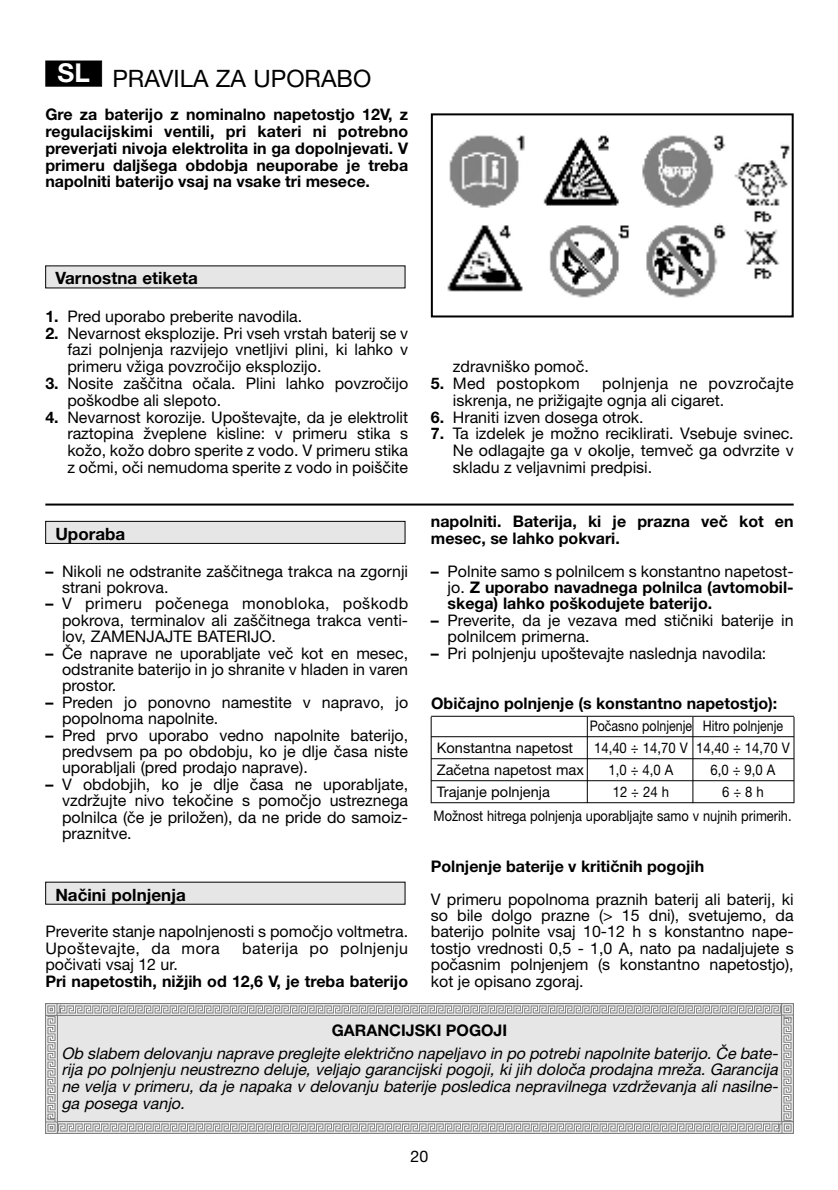
<style>
.page{position:relative;width:838px;height:1190px;background:#fff}
.page>*{position:absolute;margin:0;border:0;box-sizing:border-box;transform-origin:0 0}
.t1{font:700 26px "Helvetica Neue";color:#fff}
.t2{font:24px "Helvetica Neue East A";color:#000}
.t3{font:700 17px "Helvetica Neue East A";color:#000}
.t4{font:16px/16.4px "Helvetica Neue East A";color:#000;text-align:justify}
.t5{font:700 16px/16.8px "Helvetica Neue East A";color:#000;text-align:justify}
.t6{font:italic 16px/16.8px "Helvetica Neue East A";color:#000;text-align:justify}
.t7{font:16px "Helvetica Neue East A";letter-spacing:.025em;color:#000}
.t8{font:16px "Helvetica Neue";color:#000}
.t9{font:14.6px/24.4px "Helvetica Neue East A";color:#000;scale:.9 1}
.t10{font:14.6px "Helvetica Neue East A";color:#000}
.t11{font:14.6px "Helvetica Neue East A";color:#000;scale:.85 1}
.s1{font-weight:700}
.s2{font-weight:400}
</style>
<div class="page">
<div style="left:46px;top:266px;width:359px;height:22px;background:#e6e6e6"></div>
<div style="left:46px;top:61px;width:55px;height:25px;background:#000"></div>
<div style="left:45px;top:61px;width:57px;height:26px;border:1px solid #000"></div>
<div style="left:46px;top:882px;width:359px;height:22px;background:#e6e6e6"></div>
<div style="left:46px;top:522px;width:359px;height:21px;background:#e6e6e6"></div>
<div style="left:45px;top:521px;width:360px;height:23px;border:1px solid #000"></div>
<div style="left:57px;top:1015px;width:725px;height:107px;background:#e6e6e6"></div>
<img style="left:45px;top:1004px;width:737px;height:12px">
<img style="left:782px;top:1004px;width:12px;height:118px">
<img style="left:57px;top:1122px;width:737px;height:12px">
<img style="left:45px;top:1016px;width:12px;height:118px">
<hr style="left:45px;top:504px;width:749px;height:2px;background:#000">
<hr style="left:431px;top:716px;width:363px;height:1px;background:#000">
<hr style="left:431px;top:736px;width:363px;height:1px;background:#000">
<hr style="left:431px;top:758px;width:363px;height:1px;background:#000">
<hr style="left:431px;top:780px;width:363px;height:1px;background:#000">
<hr style="left:431px;top:802px;width:363px;height:1px;background:#000">
<hr style="left:431px;top:717px;width:1px;height:86px;background:#000">
<hr style="left:794px;top:717px;width:1px;height:86px;background:#000">
<hr style="left:693px;top:717px;width:1px;height:86px;background:#000">
<hr style="left:587px;top:717px;width:1px;height:86px;background:#000">
<img style="left:447px;top:135px;width:343px;height:163px">
<div style="left:431px;top:113px;width:363px;height:204px;border:2px solid #000"></div>
<h1 class="t1" style="left:58px;top:62px;width:34px">SL</h1>
<h2 class="t2" style="left:112px;top:65px;width:260px">PRAVILA ZA UPORABO</h2>
<p class="t5" style="left:45px;top:107px;width:364px">Gre za baterijo z nominalno napetostjo 12V, z regulacijskimi ventili, pri kateri ni potrebno preverjati nivoja elektrolita in ga dopolnjevati. V primeru daljšega obdobja neuporabe je treba napolniti baterijo vsaj na vsake tri mesece.</p>
<p class="t3" style="left:55px;top:269px;width:144px">Varnostna etiketa</p>
<p class="t4" style="left:45px;top:309px;width:258px"><span class="s1">1.</span> Pred uporabo preberite navodila.</p>
<p class="t4" style="left:67px;top:325px;width:342px;text-indent:-22px"><span class="s1">2.</span> Nevarnost eksplozije. Pri vseh vrstah baterij se v fazi polnjenja razvijejo vnetljivi plini, ki lahko v primeru vžiga povzročijo eksplozijo.</p>
<p class="t4" style="left:67px;top:376px;width:342px;text-indent:-22px"><span class="s1">3.</span> Nosite zaščitna očala. Plini lahko povzročijo poškodbe ali slepoto.</p>
<p class="t4" style="left:67px;top:409px;width:342px;text-indent:-22px"><span class="s1">4.</span> Nevarnost korozije. Upoštevajte, da je elektrolit raztopina žveplene kisline: v primeru stika s kožo, kožo dobro sperite z vodo. V primeru stika z očmi, oči nemudoma sperite z vodo in poiščite</p>
<p class="t4" style="left:453px;top:359px;width:137px">zdravniško pomoč.</p>
<p class="t4" style="left:431px;top:376px;width:150px"><span class="s1">5.</span> Med postopkom</p>
<p class="t4" style="left:453px;top:376px;width:342px;text-indent:149px">polnjenja ne povzročajte iskrenja, ne prižigajte ognja ali cigaret.</p>
<p class="t4" style="left:431px;top:409px;width:214px"><span class="s1">6.</span> Hraniti izven dosega otrok.</p>
<p class="t4" style="left:453px;top:426px;width:342px;text-indent:-22px"><span class="s1">7.</span> Ta izdelek je možno reciklirati. Vsebuje svinec.<br>Ne odlagajte ga v okolje, temveč ga odvrzite v skladu z veljavnimi predpisi.</p>
<p class="t3" style="left:55px;top:524px;width:71px">Uporaba</p>
<p class="t5" style="left:431px;top:514px;width:364px">napolniti. Baterija, ki je prazna več kot en mesec, se lahko pokvari.</p>
<p class="t5" style="left:448px;top:563px;width:348px;text-indent:-17px">– <span class="s2">Polnite samo s polnilcem s konstantno napetost&shy;jo.</span> Z uporabo navadnega polnilca (avtomobil&shy;skega) lahko poškodujete baterijo.</p>
<p class="t4" style="left:448px;top:612px;width:348px;text-indent:-17px"><span class="s1">–</span> Preverite, da je vezava med stičniki baterije in polnilcem primerna.</p>
<p class="t4" style="left:431px;top:645px;width:337px"><span class="s1">–</span> Pri polnjenju upoštevajte naslednja navodila:</p>
<p class="t4" style="left:62px;top:563px;width:348px;text-indent:-17px"><span class="s1">–</span> Nikoli ne odstranite zaščitnega trakca na zgornji strani pokrova.</p>
<p class="t4" style="left:62px;top:596px;width:348px;text-indent:-17px"><span class="s1">–</span> V primeru počenega monobloka, poškodb pokrova, terminalov ali zaščitnega trakca venti&shy;lov, ZAMENJAJTE BATERIJO.</p>
<p class="t4" style="left:62px;top:645px;width:348px;text-indent:-17px"><span class="s1">–</span> Če naprave ne uporabljate več kot en mesec, odstranite baterijo in jo shranite v hladen in varen prostor.</p>
<p class="t4" style="left:62px;top:694px;width:348px;text-indent:-17px"><span class="s1">–</span> Preden jo ponovno namestite v napravo, jo popolnoma napolnite.</p>
<p class="t4" style="left:62px;top:727px;width:348px;text-indent:-17px"><span class="s1">–</span> Pred prvo uporabo vedno napolnite baterijo, predvsem pa po obdobju, ko je dlje časa niste uporabljali (pred prodajo naprave).</p>
<p class="t4" style="left:62px;top:776px;width:348px;text-indent:-17px"><span class="s1">–</span> V obdobjih, ko je dlje časa ne uporabljate, vzdržujte nivo tekočine s pomočjo ustreznega polnilca (če je priložen), da ne pride do samoiz&shy;praznitve.</p>
<p class="t5" style="left:431px;top:695px;width:348px">Običajno polnjenje (s konstantno napetostjo):</p>
<p class="t11" style="left:590px;top:717px;width:229px">Počasno polnjenje Hitro polnjenje</p>
<p class="t10" style="left:437px;top:739px;width:138px">Konstantna napetost</p>
<p class="t9" style="left:594px;top:736px;width:219px">14,40 ÷ 14,70 V 14,40 ÷ 14,70 V</p>
<p class="t10" style="left:437px;top:761px;width:149px">Začetna napetost max</p>
<p class="t9" style="left:608px;top:758px;width:74px">1,0 ÷ 4,0 A</p>
<p class="t9" style="left:710px;top:758px;width:74px">6,0 ÷ 9,0 A</p>
<p class="t10" style="left:437px;top:783px;width:115px">Trajanje polnjenja</p>
<p class="t9" style="left:613px;top:780px;width:64px">12 ÷ 24 h</p>
<p class="t9" style="left:433px;top:780px;width:400px;text-indent:289px">6 ÷ 8 h<br>Možnost hitrega polnjenja uporabljajte samo v nujnih primerih.</p>
<p class="t5" style="left:431px;top:858px;width:275px">Polnjenje baterije v kritičnih pogojih</p>
<p class="t4" style="left:431px;top:891px;width:364px">V primeru popolnoma praznih baterij ali baterij, ki so bile dolgo prazne (&gt; 15 dni), svetujemo, da baterijo polnite vsaj 10-12 h s konstantno nape&shy;tostjo vrednosti 0,5 - 1,0 A, nato pa nadaljujete s počasnim polnjenjem (s konstantno napetostjo), kot je opisano zgoraj.</p>
<p class="t5" style="left:332px;top:1023px;width:177px">GARANCIJSKI POGOJI</p>
<p class="t6" style="left:61px;top:1045px;width:718px">Ob slabem delovanju naprave preglejte električno napeljavo in po potrebi napolnite baterijo. Če bate&shy;rija po polnjenju neustrezno deluje, veljajo garancijski pogoji, ki jih določa prodajna mreža. Garancija ne velja v primeru, da je napaka v delovanju baterije posledica nepravilnega vzdrževanja ali nasilne&shy;ga posega vanjo.</p>
<p class="t3" style="left:55px;top:885px;width:132px">Načini polnjenja</p>
<p class="t4" style="left:45px;top:924px;width:364px">Preverite stanje napolnjenosti s pomočjo voltmetra.<br>Upoštevajte, da mora</p>
<p class="t7" style="left:242px;top:939px;width:167px">baterija po polnjenju</p>
<p class="t4" style="left:45px;top:957px;width:134px">počivati vsaj 12 ur.</p>
<p class="t5" style="left:45px;top:973px;width:364px">Pri napetostih, nižjih od 12,6 V, je treba baterijo</p>
<p class="t8" style="left:411px;top:1150px;width:19px">20</p>
</div>
